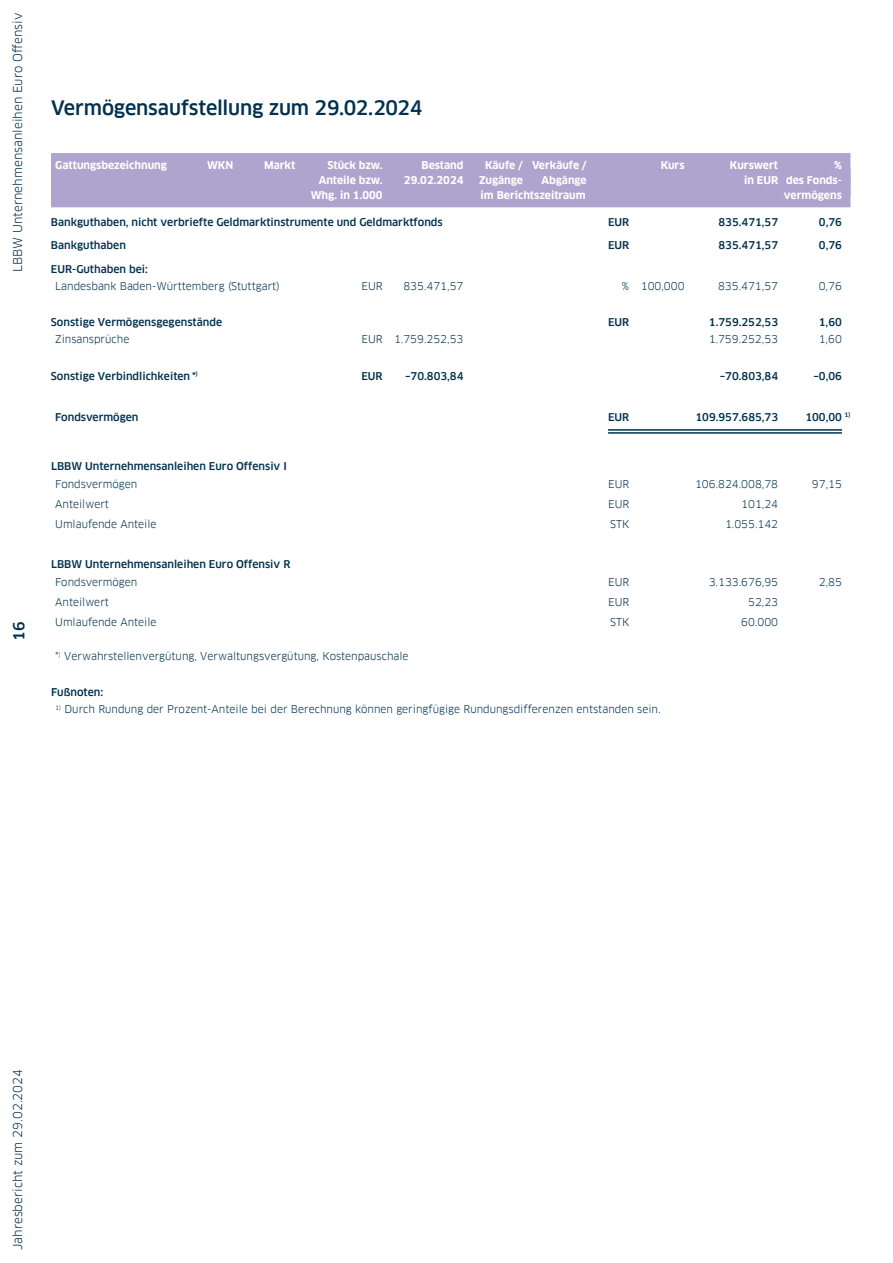
<style>
.page{position:relative;width:893px;height:1263px;background:#fff}
.page>*{position:absolute;margin:0;border:0;box-sizing:border-box;transform-origin:0 0}
.t1{font:500 19.5px "Clanfor LBBW";letter-spacing:-.01em;color:#00314e}
.t2{font:500 15px "Clanfor LBBW";color:#00314e}
.t3{font:12px "Clanfor LBBW";color:#00314e}
.t4{font:10.5px "Clanfor LBBW";color:#00314e}
.t5{font:500 10.5px "Clanfor LBBW";color:#00314e}
.t6{font:700 10.5px "Clanfor LBBW";color:#fff}
</style>
<div class="page">
<div style="left:51px;top:153px;width:799px;height:29px;background:#aea4cd"></div>
<div style="left:51px;top:177px;width:799px;height:30px;background:#aea4cd"></div>
<hr style="left:608px;top:429px;width:234px;height:2px;background:#00314e">
<hr style="left:608px;top:432px;width:234px;height:2px;background:#00314e">
<p class="t3" style="left:11px;top:272px;width:261px;rotate:-90deg">LBBW Unternehmensanleihen Euro Offensiv</p>
<h2 class="t2" style="left:10px;top:641px;width:21px;rotate:-90deg">16</h2>
<h1 class="t1" style="left:51px;top:96px;width:373px">Vermögensaufstellung zum 29.02.2024</h1>
<p class="t6" style="left:55px;top:159px;width:113px">Gattungsbezeichnung</p>
<p class="t6" style="left:207px;top:159px;width:28px">WKN</p>
<p class="t6" style="left:264px;top:159px;width:33px">Markt</p>
<p class="t6" style="left:328px;top:159px;width:57px">Stück bzw.</p>
<p class="t6" style="left:422px;top:159px;width:43px">Bestand</p>
<p class="t6" style="left:485px;top:159px;width:103px">Käufe / Verkäufe /</p>
<p class="t6" style="left:661px;top:159px;width:25px">Kurs</p>
<p class="t6" style="left:730px;top:159px;width:50px">Kurswert</p>
<p class="t6" style="left:834px;top:159px;width:9px">%</p>
<p class="t6" style="left:319px;top:174px;width:66px">Anteile bzw.</p>
<p class="t6" style="left:404px;top:174px;width:61px">29.02.2024</p>
<p class="t6" style="left:479px;top:174px;width:45px">Zugänge</p>
<p class="t6" style="left:541px;top:174px;width:47px">Abgänge</p>
<p class="t6" style="left:744px;top:174px;width:99px">in EUR des Fonds-</p>
<p class="t6" style="left:311px;top:189px;width:73px">Whg. in 1.000</p>
<p class="t6" style="left:481px;top:189px;width:107px">im Berichtszeitraum</p>
<p class="t6" style="left:784px;top:189px;width:60px">vermögens</p>
<p class="t5" style="left:51px;top:216px;width:393px">Bankguthaben, nicht verbriefte Geldmarktinstrumente und Geldmarktfonds</p>
<p class="t5" style="left:608px;top:216px;width:23px">EUR</p>
<p class="t5" style="left:718px;top:216px;width:61px">835.471,57</p>
<p class="t5" style="left:819px;top:216px;width:25px">0,76</p>
<p class="t5" style="left:51px;top:239px;width:76px">Bankguthaben</p>
<p class="t5" style="left:608px;top:239px;width:23px">EUR</p>
<p class="t5" style="left:718px;top:239px;width:61px">835.471,57</p>
<p class="t5" style="left:819px;top:239px;width:25px">0,76</p>
<p class="t5" style="left:51px;top:263px;width:98px">EUR-Guthaben bei:</p>
<p class="t4" style="left:55px;top:280px;width:226px">Landesbank Baden-Württemberg (Stuttgart)</p>
<p class="t4" style="left:361px;top:280px;width:23px">EUR</p>
<p class="t4" style="left:403px;top:280px;width:62px">835.471,57</p>
<p class="t4" style="left:622px;top:280px;width:64px">% 100,000</p>
<p class="t4" style="left:718px;top:280px;width:62px">835.471,57</p>
<p class="t4" style="left:819px;top:280px;width:25px">0,76</p>
<p class="t5" style="left:51px;top:316px;width:173px">Sonstige Vermögensgegenstände</p>
<p class="t5" style="left:608px;top:316px;width:23px">EUR</p>
<p class="t5" style="left:709px;top:316px;width:71px">1.759.252,53</p>
<p class="t5" style="left:819px;top:316px;width:25px">1,60</p>
<p class="t4" style="left:55px;top:333px;width:76px">Zinsansprüche</p>
<p class="t4" style="left:361px;top:333px;width:103px">EUR 1.759.252,53</p>
<p class="t4" style="left:709px;top:333px;width:71px">1.759.252,53</p>
<p class="t4" style="left:819px;top:333px;width:25px">1,60</p>
<p class="t5" style="left:51px;top:370px;width:149px">Sonstige Verbindlichkeiten *<sup>)</sup></p>
<p class="t5" style="left:361px;top:370px;width:23px">EUR</p>
<p class="t5" style="left:405px;top:370px;width:60px">–70.803,84</p>
<p class="t5" style="left:720px;top:370px;width:60px">–70.803,84</p>
<p class="t5" style="left:813px;top:370px;width:30px">–0,06</p>
<p class="t5" style="left:55px;top:411px;width:85px">Fondsvermögen</p>
<p class="t5" style="left:608px;top:411px;width:23px">EUR</p>
<p class="t5" style="left:695px;top:411px;width:84px">109.957.685,73</p>
<p class="t5" style="left:805px;top:411px;width:47px">100,00 <sup>1)</sup></p>
<p class="t5" style="left:51px;top:460px;width:237px">LBBW Unternehmensanleihen Euro Offensiv I</p>
<p class="t4" style="left:55px;top:478px;width:83px">Fondsvermögen</p>
<p class="t4" style="left:608px;top:478px;width:23px">EUR</p>
<p class="t4" style="left:695px;top:478px;width:85px">106.824.008,78</p>
<p class="t4" style="left:812px;top:478px;width:32px">97,15</p>
<p class="t4" style="left:55px;top:497px;width:55px">Anteilwert</p>
<p class="t4" style="left:608px;top:497px;width:23px">EUR</p>
<p class="t4" style="left:741px;top:497px;width:38px">101,24</p>
<p class="t4" style="left:55px;top:517px;width:103px">Umlaufende Anteile</p>
<p class="t4" style="left:610px;top:517px;width:21px">STK</p>
<p class="t4" style="left:725px;top:517px;width:55px">1.055.142</p>
<p class="t5" style="left:51px;top:558px;width:241px">LBBW Unternehmensanleihen Euro Offensiv R</p>
<p class="t4" style="left:55px;top:576px;width:83px">Fondsvermögen</p>
<p class="t4" style="left:608px;top:576px;width:23px">EUR</p>
<p class="t4" style="left:709px;top:576px;width:71px">3.133.676,95</p>
<p class="t4" style="left:819px;top:576px;width:25px">2,85</p>
<p class="t4" style="left:55px;top:596px;width:55px">Anteilwert</p>
<p class="t4" style="left:608px;top:596px;width:23px">EUR</p>
<p class="t4" style="left:748px;top:596px;width:32px">52,23</p>
<p class="t4" style="left:55px;top:616px;width:103px">Umlaufende Anteile</p>
<p class="t4" style="left:610px;top:616px;width:21px">STK</p>
<p class="t4" style="left:741px;top:616px;width:38px">60.000</p>
<p class="t4" style="left:55px;top:650px;width:355px">*<sup>)</sup> Verwahrstellenvergütung, Verwaltungsvergütung, Kostenpauschale</p>
<p class="t5" style="left:51px;top:686px;width:54px">Fußnoten:</p>
<p class="t4" style="left:55px;top:703px;width:607px"><sup>1)</sup> Durch Rundung der Prozent-Anteile bei der Berechnung können geringfügige Rundungsdifferenzen entstanden sein.</p>
<p class="t3" style="left:11px;top:1250px;width:183px;rotate:-90deg">Jahresbericht zum 29.02.2024</p>
</div>
